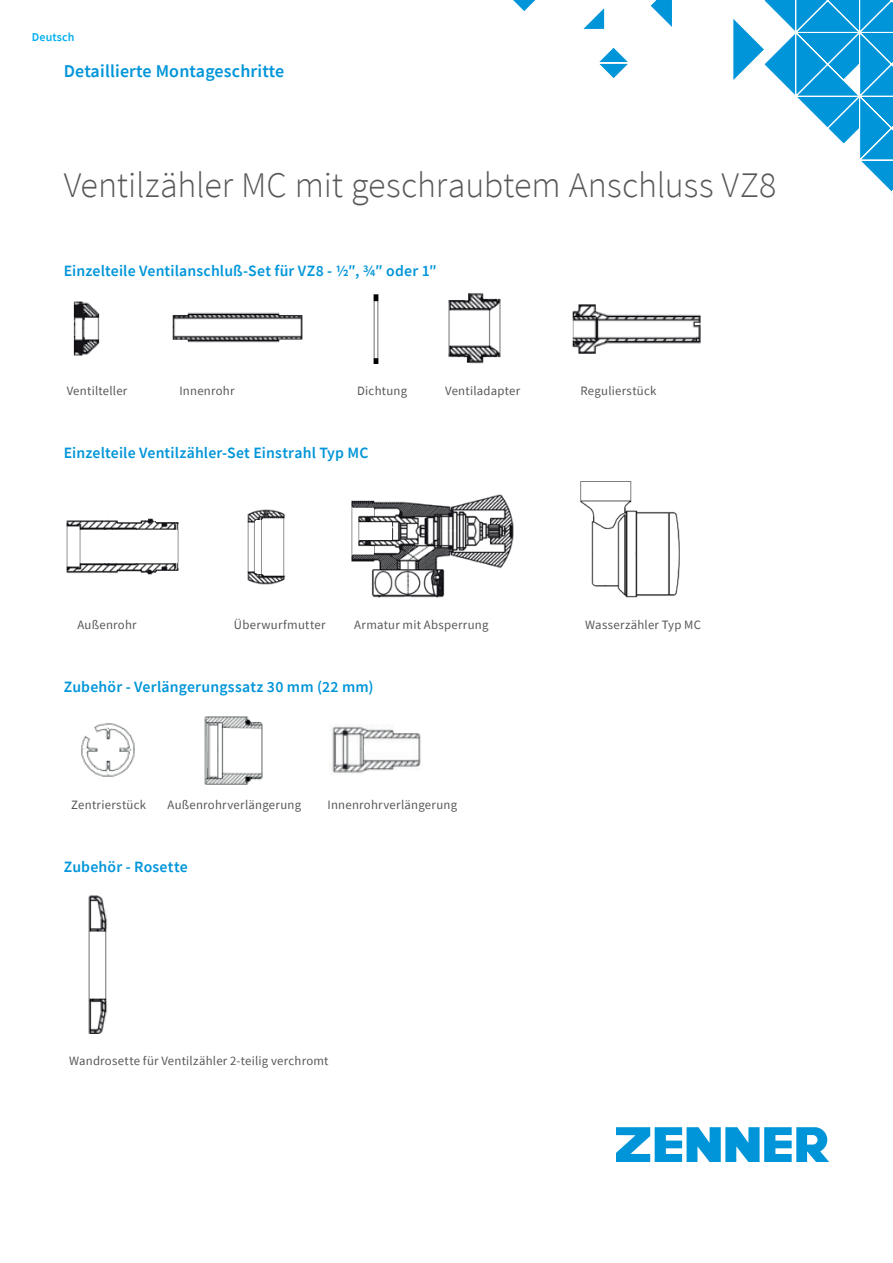
<style>
.page{position:relative;width:893px;height:1263px;background:#fff}
.page>*{position:absolute;margin:0;border:0;box-sizing:border-box;transform-origin:0 0}
.t1{font:300 36px "Source Sans Pro";letter-spacing:-.005em;color:#57585a}
.t2{font:600 18px "Source Sans Pro";letter-spacing:.01em;color:#0095d9}
.t3{font:600 15.75px "Source Sans Pro";letter-spacing:.01em;color:#0095d9}
.t4{font:12.75px "Source Sans Pro";letter-spacing:.02em;color:#57585a}
.t5{font:600 12px "Source Sans Pro";letter-spacing:.01em;color:#00aeef}
</style>
<div class="page">
<svg style="left:512px;top:0;width:381px;height:193px"></svg>
<svg style="left:616px;top:1127px;width:213px;height:35px"></svg>
<img style="left:73px;top:301px;width:27px;height:55px">
<img style="left:172px;top:312px;width:131px;height:31px">
<img style="left:373px;top:294px;width:6px;height:70px">
<img style="left:448px;top:293px;width:53px;height:71px">
<img style="left:572px;top:304px;width:129px;height:50px">
<img style="left:66px;top:518px;width:113px;height:57px">
<img style="left:247px;top:509px;width:38px;height:76px">
<img style="left:351px;top:495px;width:163px;height:103px">
<img style="left:580px;top:481px;width:100px;height:117px">
<img style="left:81px;top:723px;width:54px;height:54px">
<img style="left:204px;top:716px;width:59px;height:69px">
<img style="left:329px;top:725px;width:92px;height:49px">
<img style="left:88px;top:895px;width:19px;height:139px">
<p class="t5" style="left:32px;top:29px;width:44px">Deutsch</p>
<h2 class="t2" style="left:64px;top:59px;width:222px">Detaillierte Montageschritte</h2>
<h1 class="t1" style="left:64px;top:163px;width:714px">Ventilzähler MC mit geschraubtem Anschluss VZ8</h1>
<p class="t3" style="left:64px;top:260px;width:375px">Einzelteile Ventilanschluß-Set für VZ8 - ½″, ¾″ oder 1″</p>
<p class="t4" style="left:67px;top:383px;width:62px">Ventilteller</p>
<p class="t4" style="left:179px;top:383px;width:57px">Innenrohr</p>
<p class="t4" style="left:357px;top:383px;width:51px">Dichtung</p>
<p class="t4" style="left:445px;top:383px;width:77px">Ventiladapter</p>
<p class="t4" style="left:580px;top:383px;width:77px">Regulierstück</p>
<p class="t3" style="left:64px;top:442px;width:306px">Einzelteile Ventilzähler-Set Einstrahl Typ MC</p>
<p class="t4" style="left:77px;top:617px;width:61px">Außenrohr</p>
<p class="t4" style="left:234px;top:617px;width:93px">Überwurfmutter</p>
<p class="t4" style="left:354px;top:617px;width:136px">Armatur mit Absperrung</p>
<p class="t4" style="left:585px;top:617px;width:117px">Wasserzähler Typ MC</p>
<p class="t3" style="left:64px;top:676px;width:311px">Zubehör - Verlängerungssatz 30 mm (22 mm)</p>
<p class="t4" style="left:71px;top:797px;width:76px">Zentrierstück</p>
<p class="t4" style="left:167px;top:797px;width:135px">Außenrohrverlängerung</p>
<p class="t4" style="left:328px;top:797px;width:131px">Innenrohrverlängerung</p>
<p class="t3" style="left:64px;top:856px;width:126px">Zubehör - Rosette</p>
<p class="t4" style="left:69px;top:1052px;width:261px">Wandrosette für Ventilzähler 2-teilig verchromt</p>
</div>
